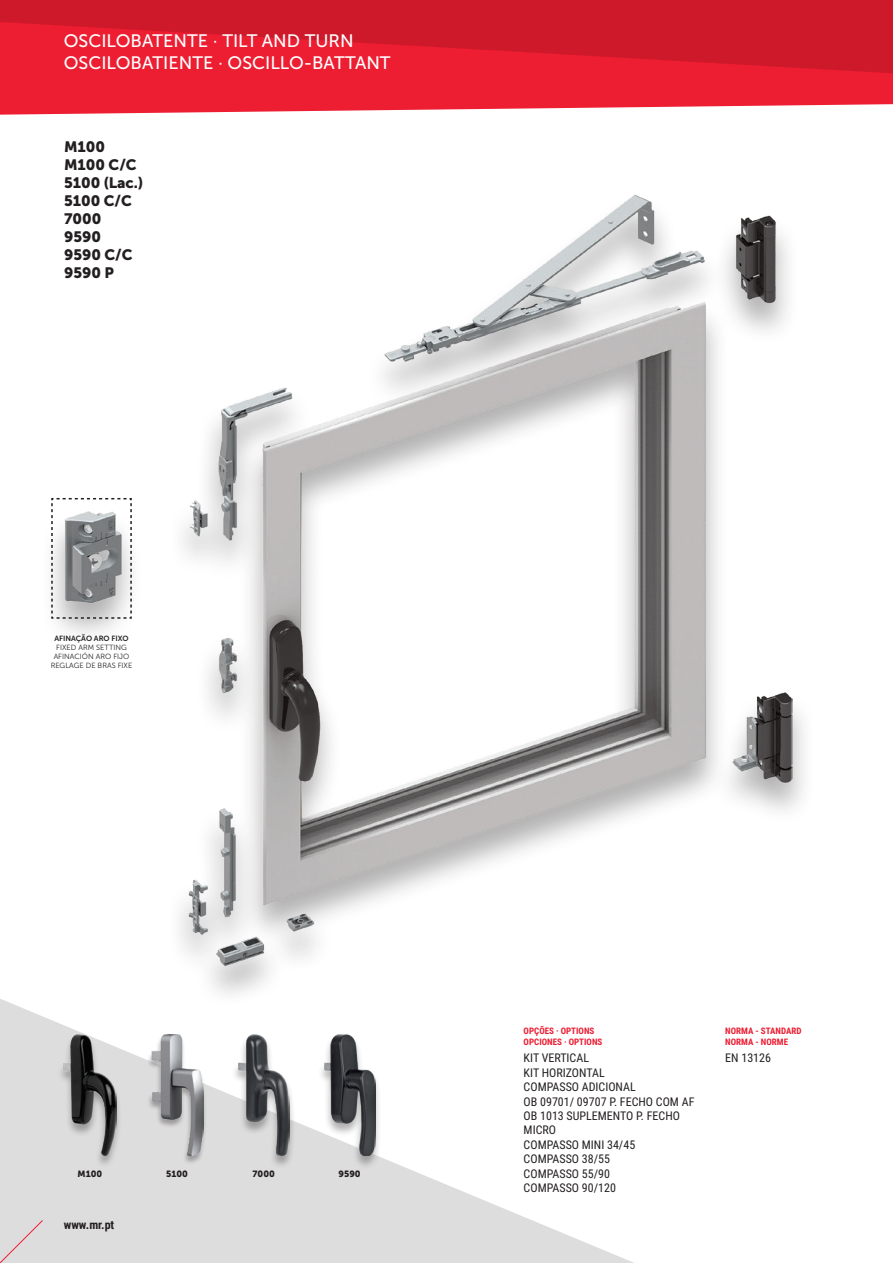
<style>
.page{position:relative;width:893px;height:1263px;background:#fff}
.page>*{position:absolute;margin:0;border:0;box-sizing:border-box;transform-origin:0 0}
.t1{font:18px "Museo Sans 500";color:#fff}
.t2{font:15px "Museo Sans 900";color:#231f20}
.t3{font:12px "Roboto Condensed";color:#231f20}
.t4{font:700 12px "Roboto Condensed";color:#231f20}
.t5{font:700 9px "Roboto Condensed";color:#ed1d32}
.t6{font:9px "Museo Sans 900";color:#231f20}
.t7{font:7.5px "Museo Sans 300";color:#231f20}
.t8{font:7.5px "Museo Sans 700";color:#231f20}
</style>
<div class="page">
<svg style="left:0;top:999px;width:634px;height:264px"></svg>
<svg style="left:0;top:0;width:893px;height:115px;background:#e12639"></svg>
<div style="left:0;top:1219px;width:44px;height:44px;background:#dedddd"></div>
<div style="left:41px;top:194px;width:774px;height:814px;background:#fff"></div>
<img style="left:64px;top:195px;width:729px;height:771px">
<svg style="left:51px;top:497px;width:82px;height:122px"></svg>
<div style="left:57px;top:1034px;width:66px;height:134px;background:#231f20;opacity:.35"></div>
<img style="left:64px;top:1035px;width:52px;height:121px">
<div style="left:147px;top:1035px;width:61px;height:130px;background:#231f20;opacity:.35"></div>
<img style="left:151px;top:1035px;width:52px;height:121px">
<div style="left:232px;top:1034px;width:64px;height:134px;background:#231f20;opacity:.35"></div>
<img style="left:238px;top:1035px;width:51px;height:121px">
<div style="left:317px;top:1034px;width:65px;height:135px;background:#231f20;opacity:.35"></div>
<img style="left:324px;top:1035px;width:51px;height:121px">
<p class="t1" style="left:64px;top:31px;width:292px">OSCILOBATENTE · TILT AND TURN</p>
<p class="t1" style="left:64px;top:53px;width:328px">OSCILOBATIENTE · OSCILLO-BATTANT</p>
<p class="t2" style="left:64px;top:138px;width:43px">M100</p>
<p class="t2" style="left:64px;top:156px;width:74px">M100 C/C</p>
<p class="t2" style="left:64px;top:174px;width:81px">5100 (Lac.)</p>
<p class="t2" style="left:64px;top:192px;width:69px">5100 C/C</p>
<p class="t2" style="left:64px;top:210px;width:39px">7000</p>
<p class="t2" style="left:64px;top:228px;width:38px">9590</p>
<p class="t2" style="left:64px;top:246px;width:70px">9590 C/C</p>
<p class="t2" style="left:64px;top:264px;width:51px">9590 P</p>
<p class="t8" style="left:54px;top:635px;width:76px">AFINAÇÃO ARO FIXO</p>
<p class="t7" style="left:56px;top:644px;width:72px">FIXED ARM SETTING</p>
<p class="t7" style="left:54px;top:653px;width:77px">AFINACIÓN ARO FIJO</p>
<p class="t7" style="left:51px;top:662px;width:83px">REGLAGE DE BRAS FIXE</p>
<p class="t6" style="left:78px;top:1169px;width:26px">M100</p>
<p class="t6" style="left:166px;top:1169px;width:23px">5100</p>
<p class="t6" style="left:253px;top:1169px;width:24px">7000</p>
<p class="t6" style="left:339px;top:1169px;width:24px">9590</p>
<p class="t4" style="left:64px;top:1217px;width:52px">www.mr.pt</p>
<p class="t5" style="left:524px;top:1024px;width:72px">OPÇÕES · OPTIONS</p>
<p class="t5" style="left:524px;top:1035px;width:80px">OPCIONES · OPTIONS</p>
<p class="t3" style="left:524px;top:1049px;width:67px">KIT VERTICAL</p>
<p class="t3" style="left:524px;top:1064px;width:83px">KIT HORIZONTAL</p>
<p class="t3" style="left:524px;top:1078px;width:114px">COMPASSO ADICIONAL</p>
<p class="t3" style="left:524px;top:1093px;width:172px">OB 09701/ 09707 P. FECHO COM AF</p>
<p class="t3" style="left:524px;top:1107px;width:158px">OB 1013 SUPLEMENTO P. FECHO</p>
<p class="t3" style="left:524px;top:1121px;width:34px">MICRO</p>
<p class="t3" style="left:524px;top:1136px;width:113px">COMPASSO MINI 34/45</p>
<p class="t3" style="left:524px;top:1150px;width:88px">COMPASSO 38/55</p>
<p class="t3" style="left:524px;top:1165px;width:88px">COMPASSO 55/90</p>
<p class="t3" style="left:524px;top:1179px;width:94px">COMPASSO 90/120</p>
<p class="t5" style="left:725px;top:1024px;width:78px">NORMA - STANDARD</p>
<p class="t5" style="left:725px;top:1035px;width:64px">NORMA - NORME</p>
<p class="t3" style="left:725px;top:1049px;width:47px">EN 13126</p>
</div>
